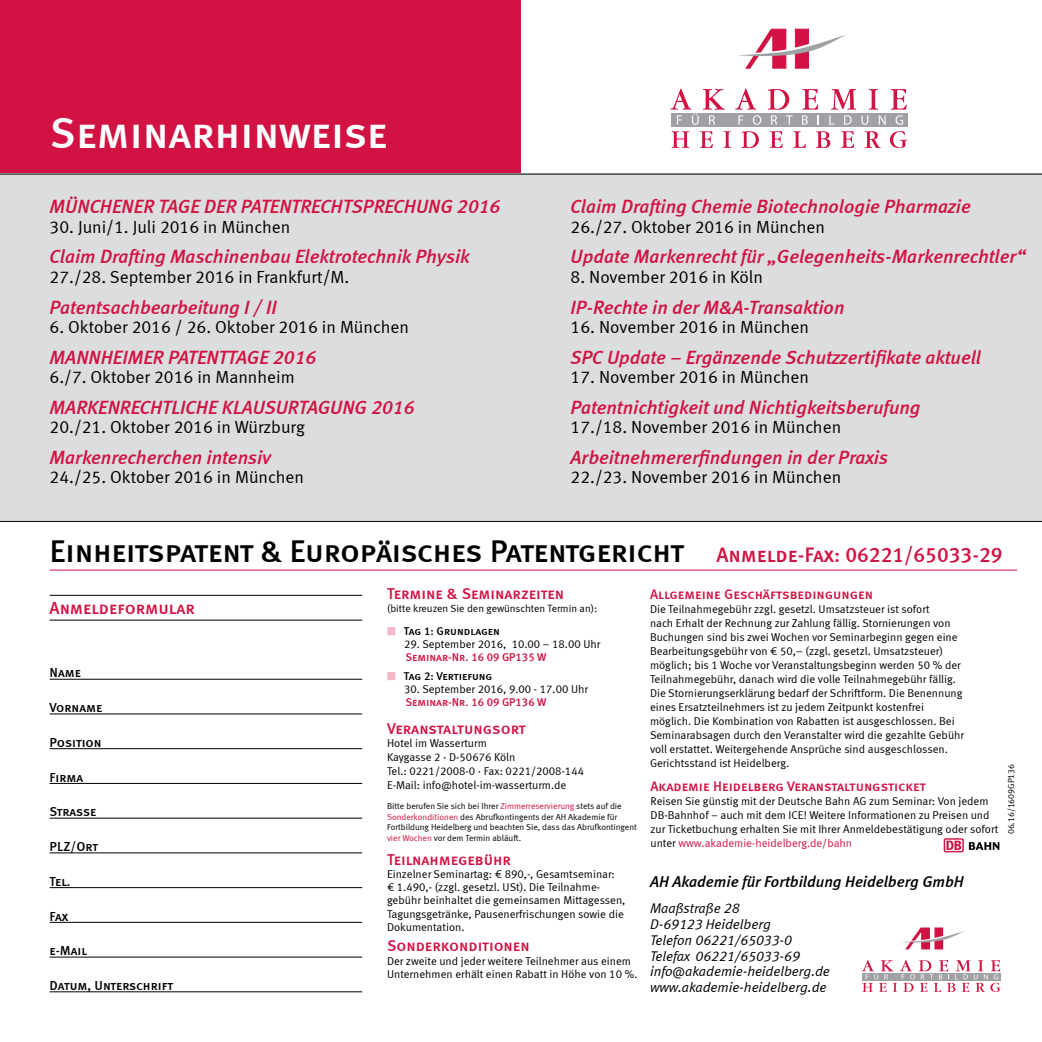
<style>
.page{position:relative;width:1042px;height:1042px;background:#fff}
.page>*{position:absolute;margin:0;border:0;box-sizing:border-box;transform-origin:0 0}
.t1{font:43.75px "Meta Medium LF Caps";color:#fff}
.t2{font:31.5px "Meta Medium LF Caps";letter-spacing:-.015em;color:#000}
.t3{font:21px "Meta Medium LF Caps";color:#d11242}
.t4{font:italic 19.25px "Meta Medium LF";color:#d11242}
.t5{font:17.5px "Meta Normal LF";color:#000}
.t6{font:17.5px "Meta Medium LF Caps";color:#d11242}
.t7{font:15.75px "Meta Medium LF Caps";color:#d11242}
.t8{font:italic 15.75px "Meta Medium LF";color:#000}
.t9{font:italic 14px/15.8px "Meta Normal LF";color:#000}
.t10{font:14px "Meta Medium LF Caps";color:#d11242}
.t11{font:13.12px "Meta Medium LF Caps";letter-spacing:-.005em;color:#000}
.t12{font:11.38px/14px "Meta Normal LF";color:#000}
.t13{font:11.38px "Meta Medium LF Caps";color:#d11242}
.t14{font:11.38px "Meta Medium LF Caps";letter-spacing:-.005em;color:#000}
.t15{font:10.5px "Meta Normal LF";color:#000}
.t16{font:8.75px/10.5px "Meta Normal LF";color:#000}
.s1{color:#d11242}
.s2{color:#f1b8c6}
.s3{font-family:"Meta Medium LF"}
</style>
<div class="page">
<div style="left:0;top:0;width:521px;height:174px;background:#d11242"></div>
<div style="left:0;top:174px;width:1042px;height:347px;background:#dcddde"></div>
<svg style="left:738px;top:29px;width:108px;height:39px"></svg>
<svg style="left:671px;top:131px;width:18px;height:17px"></svg>
<svg style="left:700px;top:131px;width:13px;height:17px"></svg>
<svg style="left:723px;top:131px;width:8px;height:17px"></svg>
<svg style="left:741px;top:131px;width:18px;height:17px"></svg>
<svg style="left:770px;top:131px;width:13px;height:17px"></svg>
<svg style="left:793px;top:131px;width:13px;height:17px"></svg>
<svg style="left:816px;top:131px;width:14px;height:17px"></svg>
<svg style="left:841px;top:131px;width:13px;height:17px"></svg>
<svg style="left:865px;top:131px;width:16px;height:17px"></svg>
<svg style="left:890px;top:131px;width:17px;height:17px"></svg>
<div style="left:672px;top:113px;width:236px;height:14px;background:#9fa1a4"></div>
<svg style="left:670px;top:89px;width:55px;height:36px"></svg>
<svg style="left:735px;top:89px;width:26px;height:36px"></svg>
<svg style="left:767px;top:89px;width:25px;height:36px"></svg>
<svg style="left:802px;top:89px;width:17px;height:36px"></svg>
<svg style="left:829px;top:89px;width:56px;height:36px"></svg>
<svg style="left:891px;top:89px;width:16px;height:36px"></svg>
<hr style="left:0;top:521px;width:1042px;height:1px;background:#000">
<hr style="left:0;top:174px;width:1042px;height:1px;background:#000">
<hr style="left:50px;top:569px;width:967px;height:1px;background:#d11242">
<hr style="left:50px;top:595px;width:312px;height:1px;background:#000">
<hr style="left:50px;top:620px;width:312px;height:1px;background:#000">
<hr style="left:50px;top:679px;width:312px;height:1px;background:#000">
<hr style="left:50px;top:713px;width:312px;height:1px;background:#000">
<hr style="left:50px;top:748px;width:312px;height:1px;background:#000">
<hr style="left:50px;top:783px;width:312px;height:1px;background:#000">
<hr style="left:50px;top:818px;width:312px;height:1px;background:#000">
<hr style="left:50px;top:852px;width:312px;height:1px;background:#000">
<hr style="left:50px;top:887px;width:312px;height:1px;background:#000">
<hr style="left:50px;top:922px;width:312px;height:1px;background:#000">
<hr style="left:50px;top:956px;width:312px;height:1px;background:#000">
<hr style="left:50px;top:991px;width:312px;height:1px;background:#000">
<svg style="left:902px;top:928px;width:62px;height:21px"></svg>
<svg style="left:861px;top:960px;width:140px;height:32px"></svg>
<svg style="left:943px;top:838px;width:21px;height:14px"></svg>
<svg style="left:945px;top:839px;width:17px;height:12px"></svg>
<svg style="left:946px;top:840px;width:15px;height:10px"></svg>
<svg style="left:969px;top:842px;width:30px;height:8px"></svg>
<h1 class="t1" style="left:50px;top:107px;width:339px">Seminarhinweise</h1>
<h3 class="t4" style="left:50px;top:195px;width:452px">MÜNCHENER TAGE DER PATENTRECHTSPRECHUNG 2016</h3>
<h3 class="t5" style="left:50px;top:216px;width:242px">30. Juni/1. Juli 2016 in München</h3>
<h3 class="t4" style="left:50px;top:245px;width:421px">Claim Drafting Maschinenbau Elektrotechnik Physik</h3>
<h3 class="t5" style="left:50px;top:266px;width:301px">27./28. September 2016 in Frankfurt/M.</h3>
<h3 class="t4" style="left:50px;top:295px;width:229px">Patentsachbearbeitung I / II</h3>
<h3 class="t5" style="left:50px;top:317px;width:361px">6. Oktober 2016 / 26. Oktober 2016 in München</h3>
<h3 class="t4" style="left:50px;top:346px;width:268px">MANNHEIMER PATENTTAGE 2016</h3>
<h3 class="t5" style="left:50px;top:367px;width:247px">6./7. Oktober 2016 in Mannheim</h3>
<h3 class="t4" style="left:50px;top:396px;width:366px">MARKENRECHTLICHE KLAUSURTAGUNG 2016</h3>
<h3 class="t5" style="left:50px;top:417px;width:257px">20./21. Oktober 2016 in Würzburg</h3>
<h3 class="t4" style="left:50px;top:446px;width:223px">Markenrecherchen intensiv</h3>
<h3 class="t5" style="left:50px;top:467px;width:256px">24./25. Oktober 2016 in München</h3>
<h3 class="t4" style="left:570px;top:195px;width:402px">Claim Drafting Chemie Biotechnologie Pharmazie</h3>
<h3 class="t5" style="left:570px;top:216px;width:256px">26./27. Oktober 2016 in München</h3>
<h3 class="t4" style="left:570px;top:245px;width:456px">Update Markenrecht für „Gelegenheits-Markenrechtler“</h3>
<h3 class="t5" style="left:570px;top:266px;width:194px">8. November 2016 in Köln</h3>
<h3 class="t4" style="left:570px;top:295px;width:275px">IP-Rechte in der M&amp;A-Transaktion</h3>
<h3 class="t5" style="left:570px;top:317px;width:240px">16. November 2016 in München</h3>
<h3 class="t4" style="left:570px;top:346px;width:412px">SPC Update – Ergänzende Schutzzertifikate aktuell</h3>
<h3 class="t5" style="left:570px;top:367px;width:240px">17. November 2016 in München</h3>
<h3 class="t4" style="left:570px;top:396px;width:351px">Patentnichtigkeit und Nichtigkeitsberufung</h3>
<h3 class="t5" style="left:570px;top:417px;width:272px">17./18. November 2016 in München</h3>
<h3 class="t4" style="left:570px;top:446px;width:319px">Arbeitnehmererfindungen in der Praxis</h3>
<h3 class="t5" style="left:570px;top:467px;width:272px">22./23. November 2016 in München</h3>
<h2 class="t2" style="left:50px;top:533px;width:636px">Einheitspatent &amp; Europäisches Patentgericht</h2>
<h3 class="t6" style="left:50px;top:598px;width:147px">Anmeldeformular</h3>
<h3 class="t3" style="left:716px;top:542px;width:288px">Anmelde-Fax: 06221/65033-29</h3>
<p class="t10" style="left:650px;top:585px;width:225px">Allgemeine Geschäftsbedingungen</p>
<p class="t12" style="left:650px;top:601px;width:316px">Die Teilnahmegebühr zzgl. gesetzl. Umsatzsteuer ist sofort<br>nach Erhalt der Rechnung zur Zahlung fällig. Stornierungen von Buchungen sind bis zwei Wochen vor Seminarbeginn gegen eine Bearbeitungsgebühr von € 50,– (zzgl. gesetzl. Umsatzsteuer) möglich; bis 1 Woche vor Veranstaltungsbeginn werden 50 % der Teilnahmegebühr, danach wird die volle Teilnahmegebühr fällig.<br>Die Stornierungserklärung bedarf der Schriftform. Die Benennung eines Ersatzteilnehmers ist zu jedem Zeitpunkt kostenfrei möglich. Die Kombination von Rabatten ist ausgeschlossen. Bei Seminarabsagen durch den Veranstalter wird die gezahlte Gebühr voll erstattet. Weitergehende Ansprüche sind ausgeschlossen.<br>Gerichtsstand ist Heidelberg.</p>
<p class="t10" style="left:650px;top:777px;width:277px">Akademie Heidelberg Veranstaltungsticket</p>
<p class="t12" style="left:650px;top:793px;width:349px">Reisen Sie günstig mit der Deutsche Bahn AG zum Seminar: Von jedem DB-Bahnhof − auch mit dem ICE! Weitere Informationen zu Preisen und zur Ticketbuchung erhalten Sie mit Ihrer Anmeldebestätigung oder sofort unter <span class="s1">www.akademie-heidelberg.de/bahn</span></p>
<h3 class="t7" style="left:387px;top:584px;width:179px">Termine &amp; Seminarzeiten</h3>
<p class="t15" style="left:387px;top:602px;width:212px">(bitte kreuzen Sie den gewünschten Termin an):</p>
<p class="t14" style="left:387px;top:624px;width:114px"><span class="s2">■</span> Tag 1: Grundlagen</p>
<p class="t12" style="left:404px;top:636px;width:198px">29. September 2016, 10.00 – 18.00 Uhr</p>
<p class="t13" style="left:405px;top:650px;width:143px">Seminar-Nr. <span class="s3">16 09 GP135 W</span></p>
<p class="t14" style="left:387px;top:669px;width:107px"><span class="s2">■</span> Tag 2: Vertiefung</p>
<p class="t12" style="left:404px;top:682px;width:185px">30. September 2016, 9.00 - 17.00 Uhr</p>
<p class="t13" style="left:405px;top:696px;width:143px">Seminar-Nr. <span class="s3">16 09 GP136 W</span></p>
<h3 class="t7" style="left:387px;top:719px;width:140px">Veranstaltungsort</h3>
<p class="t12" style="left:387px;top:736px;width:199px">Hotel im Wasserturm<br>Kaygasse 2 · D-50676 Köln<br>Tel.: 0221/2008-0 · Fax: 0221/2008-144<br>E-Mail: info@hotel-im-wasserturm.de</p>
<p class="t16" style="left:387px;top:801px;width:251px">Bitte berufen Sie sich bei Ihrer <span class="s1">Zimmerreservierung</span> stets auf die <span class="s1">Sonderkonditionen</span> des Abrufkontingents der AH Akademie für Fortbildung Heidelberg und beachten Sie, dass das Abrufkontingent <span class="s1">vier Wochen</span> vor dem Termin abläuft.</p>
<h3 class="t7" style="left:387px;top:850px;width:126px">Teilnahmegebühr</h3>
<p class="t12" style="left:387px;top:867px;width:240px;line-height:13.1px">Einzelner Seminartag: € 890,-, Gesamtseminar:<br>€ 1.490,- (zzgl. gesetzl. USt). Die Teilnahme&shy;gebühr beinhaltet die gemeinsamen Mittagessen, Tagungsgetränke, Pausenerfrischungen sowie die Dokumentation.</p>
<h3 class="t7" style="left:387px;top:937px;width:144px">Sonderkonditionen</h3>
<p class="t12" style="left:387px;top:954px;width:252px;line-height:13.1px">Der zweite und jeder weitere Teilnehmer aus einem<br>Unternehmen erhält einen Rabatt in Höhe von 10 %.</p>
<p class="t11" style="left:50px;top:665px;width:33px">Name</p>
<p class="t11" style="left:50px;top:700px;width:54px">Vorname</p>
<p class="t11" style="left:50px;top:735px;width:54px">Position</p>
<p class="t11" style="left:50px;top:769px;width:35px">Firma</p>
<p class="t11" style="left:50px;top:804px;width:48px">Strasse</p>
<p class="t11" style="left:50px;top:839px;width:50px">PLZ/Ort</p>
<p class="t11" style="left:50px;top:873px;width:22px">Tel.</p>
<p class="t11" style="left:50px;top:908px;width:20px">Fax</p>
<p class="t11" style="left:50px;top:943px;width:39px">e-Mail</p>
<p class="t11" style="left:50px;top:978px;width:125px">Datum, Unterschrift</p>
<p class="t16" style="left:1006px;top:834px;width:72px;rotate:-90deg">06.16/1609GP136</p>
<h3 class="t8" style="left:650px;top:872px;width:315px">AH Akademie für Fortbildung Heidelberg GmbH</h3>
<p class="t9" style="left:650px;top:900px;width:181px">Maaßstraße 28<br>D-69123 Heidelberg<br>Telefon 06221/65033-0<br>Telefax 06221/65033-69 info@akademie-heidelberg.de www.akademie-heidelberg.de</p>
</div>
